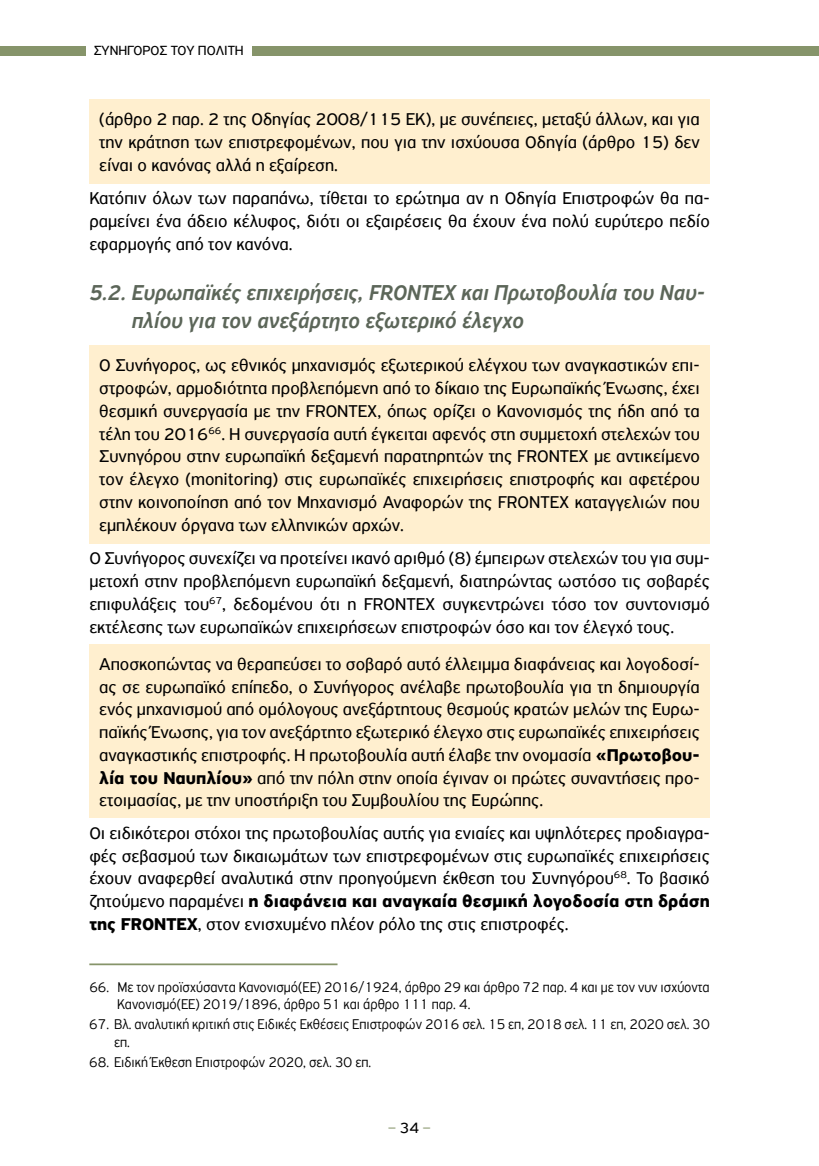
<style>
.page{position:relative;width:819px;height:1166px;background:#fff}
.page>*{position:absolute;margin:0;border:0;box-sizing:border-box;transform-origin:0 0}
.t1{font:italic 500 22.75px/28px "PF Highway Sans Pro";color:#5c6659;scale:.95 1}
.t2{font:18.03px/22.8px "PF Highway Sans Pro";color:#000;text-align:justify}
.t3{font:15.75px "PF Highway Sans Pro";color:#86946a}
.t4{font:300 14.88px/17.5px "PF Highway Sans Pro";color:#000;scale:.95 1}
.t5{font:14px "PF Highway Sans Pro";color:#000}
.s1{font-weight:700}
.s2{color:#000}
</style>
<div class="page">
<div style="left:0;top:46px;width:819px;height:10px;background:#86946a"></div>
<div style="left:87px;top:42px;width:165px;height:15px;background:#fff"></div>
<div style="left:89px;top:99px;width:620px;height:85px;background:#ffefcf"></div>
<div style="left:89px;top:345px;width:620px;height:198px;background:#ffefcf"></div>
<div style="left:89px;top:644px;width:620px;height:174px;background:#ffefcf"></div>
<hr style="left:89px;top:963px;width:248px;height:2px;background:#86946a">
<p class="t5" style="left:94px;top:42px;width:152px">ΣΥΝΗΓΟΡΟΣ ΤΟΥ ΠΟΛΙΤΗ</p>
<p class="t2" style="left:99px;top:108px;width:602px">(άρθρο 2 παρ. 2 της Οδηγίας 2008/115 ΕΚ), με συνέπειες, μεταξύ άλλων, και για την κράτηση των επιστρεφομένων, που για την ισχύουσα Οδηγία (άρθρο 15) δεν είναι ο κανόνας αλλά η εξαίρεση.</p>
<p class="t2" style="left:89px;top:187px;width:622px">Κατόπιν όλων των παραπάνω, τίθεται το ερώτημα αν η Οδηγία Επιστροφών θα πα&shy;ραμείνει ένα άδειο κέλυφος, διότι οι εξαιρέσεις θα έχουν ένα πολύ ευρύτερο πεδίο εφαρμογής από τον κανόνα.</p>
<p class="t1" style="left:132px;top:279px;width:604px;text-indent:-43px">5.2. Ευρωπαϊκές επιχειρήσεις, FRONTEX και Πρωτοβουλία του Ναυ&shy;πλίου για τον ανεξάρτητο εξωτερικό έλεγχο</p>
<p class="t2" style="left:99px;top:354px;width:602px">Ο Συνήγορος, ως εθνικός μηχανισμός εξωτερικού ελέγχου των αναγκαστικών επι&shy;στροφών, αρμοδιότητα προβλεπόμενη από το δίκαιο της Ευρωπαϊκής Ένωσης, έχει θεσμική συνεργασία με την FRONTEX, όπως ορίζει ο Κανονισμός της ήδη από τα τέλη του 2016<sup>66</sup>. Η συνεργασία αυτή έγκειται αφενός στη συμμετοχή στελεχών του Συνηγόρου στην ευρωπαϊκή δεξαμενή παρατηρητών της FRONTEX με αντικείμενο τον έλεγχο (monitoring) στις ευρωπαϊκές επιχειρήσεις επιστροφής και αφετέρου στην κοινοποίηση από τον Μηχανισμό Αναφορών της FRONTEX καταγγελιών που εμπλέκουν όργανα των ελληνικών αρχών.</p>
<p class="t2" style="left:89px;top:547px;width:622px">Ο Συνήγορος συνεχίζει να προτείνει ικανό αριθμό (8) έμπειρων στελεχών του για συμ&shy;μετοχή στην προβλεπόμενη ευρωπαϊκή δεξαμενή, διατηρώντας ωστόσο τις σοβαρές επιφυλάξεις του<sup>67</sup>, δεδομένου ότι η FRONTEX συγκεντρώνει τόσο τον συντονισμό εκτέλεσης των ευρωπαϊκών επιχειρήσεων επιστροφών όσο και τον έλεγχό τους.</p>
<p class="t2" style="left:99px;top:652px;width:602px">Αποσκοπώντας να θεραπεύσει το σοβαρό αυτό έλλειμμα διαφάνειας και λογοδοσί&shy;ας σε ευρωπαϊκό επίπεδο, ο Συνήγορος ανέλαβε πρωτοβουλία για τη δημιουργία ενός μηχανισμού από ομόλογους ανεξάρτητους θεσμούς κρατών μελών της Ευρω&shy;παϊκής Ένωσης, για τον ανεξάρτητο εξωτερικό έλεγχο στις ευρωπαϊκές επιχειρήσεις αναγκαστικής επιστροφής. Η πρωτοβουλία αυτή έλαβε την ονομασία <span class="s1">«Πρωτοβου&shy;λία του Ναυπλίου»</span> από την πόλη στην οποία έγιναν οι πρώτες συναντήσεις προ&shy;ετοιμασίας, με την υποστήριξη του Συμβουλίου της Ευρώπης.</p>
<p class="t2" style="left:89px;top:821px;width:622px">Οι ειδικότεροι στόχοι της πρωτοβουλίας αυτής για ενιαίες και υψηλότερες προδιαγρα&shy;φές σεβασμού των δικαιωμάτων των επιστρεφομένων στις ευρωπαϊκές επιχειρήσεις έχουν αναφερθεί αναλυτικά στην προηγούμενη έκθεση του Συνηγόρου<sup>68</sup>. Το βασικό ζητούμενο παραμένει <span class="s1">η διαφάνεια και αναγκαία θεσμική λογοδοσία στη δράση της FRONTEX</span>, στον ενισχυμένο πλέον ρόλο της στις επιστροφές.</p>
<p class="t4" style="left:117px;top:978px;width:625px;text-indent:-28px">66. Με τον προϊσχύσαντα Κανονισμό(ΕΕ) 2016/1924, άρθρο 29 και άρθρο 72 παρ. 4 και με τον νυν ισχύοντα<br>Κανονισμό(ΕΕ) 2019/1896, άρθρο 51 και άρθρο 111 παρ. 4.</p>
<p class="t4" style="left:114px;top:1015px;width:628px;text-indent:-25px">67. Βλ. αναλυτική κριτική στις Ειδικές Εκθέσεις Επιστροφών 2016 σελ. 15 επ, 2018 σελ. 11 επ, 2020 σελ. 30 επ.</p>
<p class="t4" style="left:89px;top:1053px;width:298px">68. Ειδική Έκθεση Επιστροφών 2020, σελ. 30 επ.</p>
<p class="t3" style="left:388px;top:1119px;width:44px">– <span class="s2">34</span> –</p>
</div>
